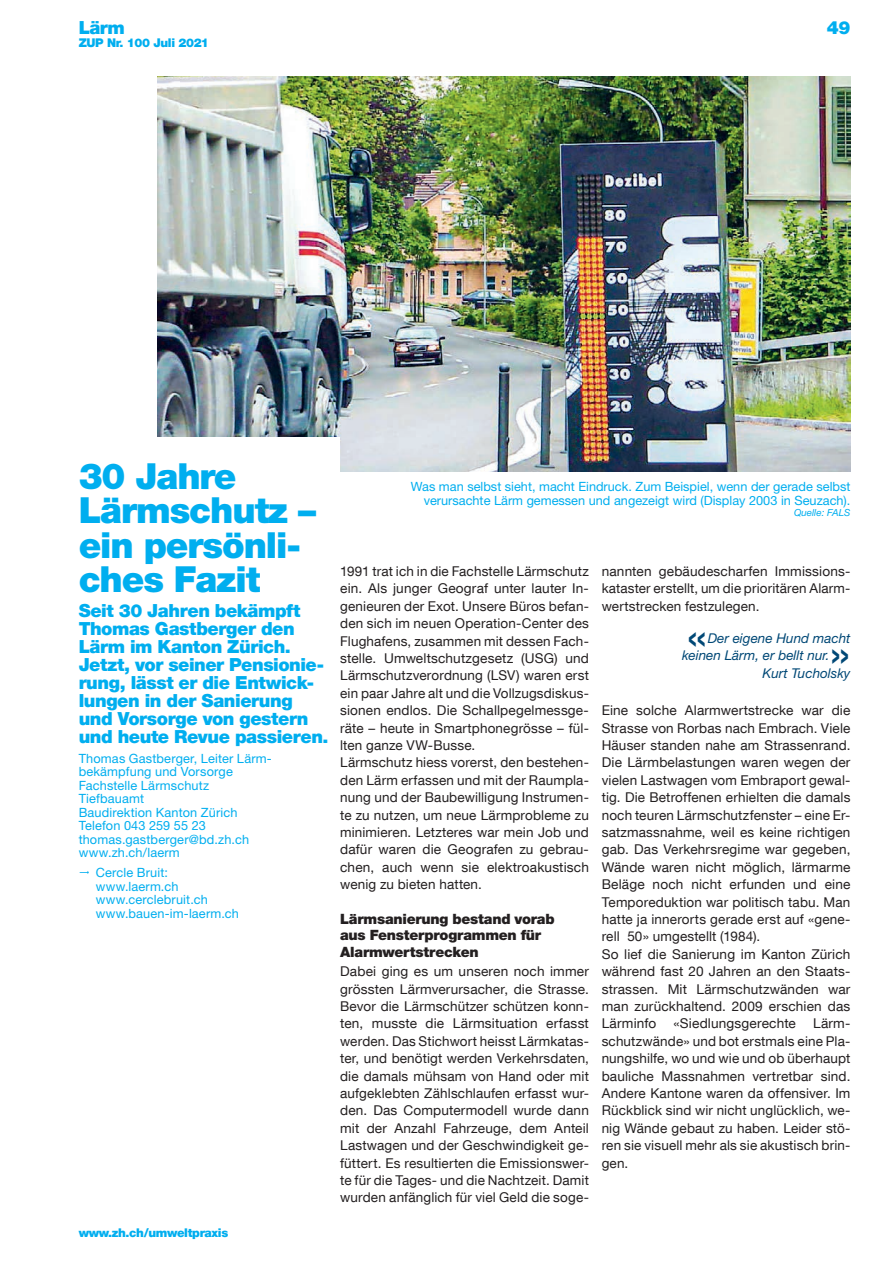
<style>
.page{position:relative;width:893px;height:1263px;background:#fff}
.page>*{position:absolute;margin:0;border:0;box-sizing:border-box;transform-origin:0 0}
.t1{font:45px "Helvetica Neue LT Std";color:#004876}
.t2{font:900 36px/34.5px "Helvetica Neue LT Std";letter-spacing:-.03em;color:#00aeef}
.t3{font:900 18px/18px "Helvetica Neue LT Com";letter-spacing:-.025em;color:#00aeef}
.t4{font:900 14.25px/16.4px "Helvetica Neue LT Std";letter-spacing:-.015em;color:#231f20}
.t5{font:13.5px/17.4px "Helvetica Neue LT Com";letter-spacing:.01em;color:#231f20;text-align:justify}
.t6{font:italic 13.5px "Helvetica Neue LT Std";color:#004876}
.t7{font:12.75px/13.5px "Helvetica Neue LT Std";letter-spacing:.01em;color:#00aeef}
.t8{font:900 12px "Helvetica Neue LT Com";letter-spacing:-.03em;color:#00aeef}
.t9{font:italic 9.75px "Helvetica Neue LT Std";color:#00aeef}
</style>
<div class="page">
<img style="left:157px;top:77px;width:693px;height:394px">
<div style="left:79px;top:437px;width:261px;height:342px;background:#fff"></div>
<h3 class="t3" style="left:79px;top:19px;width:48px">Lärm</h3>
<p class="t8" style="left:79px;top:35px;width:132px">ZUP Nr. 100 Juli 2021</p>
<h3 class="t3" style="left:827px;top:19px;width:25px">49</h3>
<h1 class="t2" style="left:79px;top:459px;width:239px">30 Jahre<br>Lärmschutz – ein persönli&shy;ches Fazit</h1>
<h2 class="t3" style="left:79px;top:601px;width:251px">Seit 30 Jahren bekämpft<br>Thomas Gastberger den<br>Lärm im Kanton Zürich.<br>Jetzt, vor seiner Pensionie&shy;rung, lässt er die Entwick&shy;lungen in der Sanierung und Vorsorge von gestern und heute Revue passieren.</h2>
<p class="t7" style="left:79px;top:751px;width:195px">Thomas Gastberger, Leiter Lärm&shy;bekämpfung und Vorsorge<br>Fachstelle Lärmschutz<br>Tiefbauamt<br>Baudirektion Kanton Zürich<br>Telefon 043 259 55 23 thomas.gastberger@bd.zh.ch www.zh.ch/laerm</p>
<p class="t7" style="left:96px;top:866px;width:145px">Cercle Bruit: www.laerm.ch www.cerclebruit.ch www.bauen-im-laerm.ch</p>
<p class="t8" style="left:79px;top:1226px;width:151px">www.zh.ch/umweltpraxis</p>
<h4 class="t7" style="left:411px;top:480px;width:441px;text-align:right">Was man selbst sieht, macht Eindruck. Zum Beispiel, wenn der gerade selbst verursachte Lärm gemessen und angezeigt wird (Display 2003 in Seuzach).</h4>
<h4 class="t9" style="left:794px;top:507px;width:58px">Quelle: FALS</h4>
<p class="t5" style="left:340px;top:562px;width:250px;text-align:left">1991 trat ich in die Fachstelle Lärmschutz ein. Als junger Geograf unter lauter In&shy;genieuren der Exot. Unsere Büros befan&shy;den sich im neuen Operation-Center des Flughafens, zusammen mit dessen Fach&shy;stelle. Umweltschutzgesetz (USG) und Lärmschutzverordnung (LSV) waren erst ein paar Jahre alt und die Vollzugsdiskus&shy;sionen endlos. Die Schallpegelmessge&shy;räte – heute in Smartphonegrösse – fül&shy;lten ganze VW-Busse.<br>Lärmschutz hiess vorerst, den bestehen&shy;den Lärm erfassen und mit der Raumpla&shy;nung und der Baubewilligung Instrumen&shy;te zu nutzen, um neue Lärmprobleme zu minimieren. Letzteres war mein Job und dafür waren die Geografen zu gebrau&shy;chen, auch wenn sie elektroakustisch wenig zu bieten hatten.</p>
<h3 class="t4" style="left:340px;top:911px;width:216px">Lärmsanierung bestand vorab aus Fensterprogrammen für<br>Alarmwertstrecken</h3>
<p class="t5" style="left:340px;top:962px;width:250px">Dabei ging es um unseren noch immer grössten Lärmverursacher, die Strasse.<br>Bevor die Lärmschützer schützen konn&shy;ten, musste die Lärmsituation erfasst werden. Das Stichwort heisst Lärmkatas&shy;ter, und benötigt werden Verkehrsdaten, die damals mühsam von Hand oder mit aufgeklebten Zählschlaufen erfasst wur&shy;den. Das Computermodell wurde dann mit der Anzahl Fahrzeuge, dem Anteil Lastwagen und der Geschwindigkeit ge&shy;füttert. Es resultierten die Emissionswer&shy;te für die Tages- und die Nachtzeit. Damit wurden anfänglich für viel Geld die soge-</p>
<p class="t5" style="left:602px;top:562px;width:250px">nannten gebäudescharfen Immissions&shy;kataster erstellt, um die prioritären Alarm&shy;wertstrecken festzulegen.</p>
<h1 class="t1" style="left:687px;top:609px;width:22px">«</h1>
<h4 class="t6" style="left:708px;top:630px;width:144px">Der eigene Hund macht</h4>
<h4 class="t6" style="left:682px;top:647px;width:149px">keinen Lärm, er bellt nur.</h4>
<h4 class="t6" style="left:762px;top:665px;width:90px">Kurt Tucholsky</h4>
<h4 class="t1" style="left:830px;top:626px;width:22px">»</h4>
<p class="t5" style="left:602px;top:701px;width:250px;text-align:left">Eine solche Alarmwertstrecke war die Strasse von Rorbas nach Embrach. Viele Häuser standen nahe am Strassenrand.<br>Die Lärmbelastungen waren wegen der vielen Lastwagen vom Embraport gewal&shy;tig. Die Betroffenen erhielten die damals noch teuren Lärmschutzfenster – eine Er&shy;satzmassnahme, weil es keine richtigen gab. Das Verkehrsregime war gegeben, Wände waren nicht möglich, lärmarme Beläge noch nicht erfunden und eine Temporeduktion war politisch tabu. Man hatte ja innerorts gerade erst auf «gene&shy;rell 50» umgestellt (1984).<br>So lief die Sanierung im Kanton Zürich während fast 20 Jahren an den Staats&shy;strassen. Mit Lärmschutzwänden war man zurückhaltend. 2009 erschien das Lärminfo</p>
<p class="t5" style="left:673px;top:1014px;width:124px">«Siedlungsgerechte</p>
<p class="t5" style="left:602px;top:1014px;width:250px;text-indent:211px">Lärm&shy;schutzwände» und bot erstmals eine Pla&shy;nungshilfe, wo und wie und ob überhaupt bauliche Massnahmen vertretbar sind.<br>Andere Kantone waren da offensiver. Im Rückblick sind wir nicht unglücklich, we&shy;nig Wände gebaut zu haben. Leider stö&shy;ren sie visuell mehr als sie akustisch brin&shy;gen.</p>
</div>
